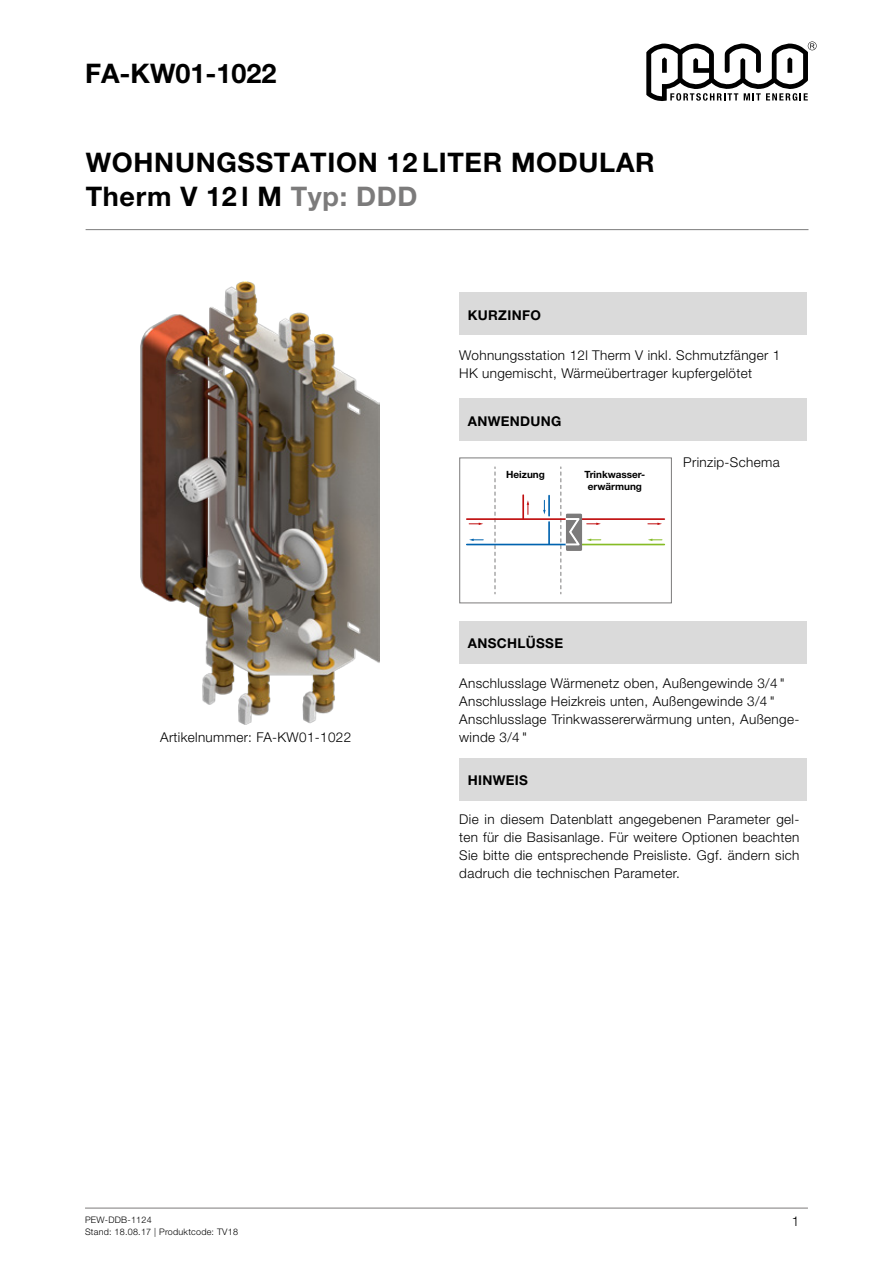
<style>
.page{position:relative;width:893px;height:1263px;background:#fff}
.page>*{position:absolute;margin:0;border:0;box-sizing:border-box;transform-origin:0 0}
.t1{font:700 27px/34px "Helvetica Neue LT Pro";letter-spacing:.025em;color:#000}
.t2{font:700 27px "Helvetica Neue LT Pro";color:#000}
.t3{font:300 13.5px/18px "Helvetica Neue LT Pro";letter-spacing:.025em;color:#000}
.t4{font:700 13.5px "Helvetica Neue LT Pro";letter-spacing:.025em;color:#000}
.t5{font:700 9.9px/12px "Helvetica Neue";color:#000;text-align:center}
.t6{font:300 9px/12.8px "Helvetica Neue LT Pro";letter-spacing:.025em;color:#000}
.s1{color:#7c7b7b}
</style>
<div class="page">
<hr style="left:85px;top:1208px;width:723px;height:1px;background:#7c7b7b">
<svg style="left:646px;top:42px;width:171px;height:59px"></svg>
<hr style="left:86px;top:229px;width:722px;height:1px;background:#7c7b7b">
<div style="left:459px;top:399px;width:348px;height:42px;background:#dadada"></div>
<div style="left:459px;top:293px;width:348px;height:42px;background:#dadada"></div>
<div style="left:459px;top:621px;width:348px;height:42px;background:#dadada"></div>
<img style="left:140px;top:282px;width:239px;height:442px">
<svg style="left:495px;top:467px;width:1px;height:127px"></svg>
<hr style="left:580px;top:544px;width:84px;height:1px;background:#86bc25">
<hr style="left:467px;top:518px;width:197px;height:2px;background:#c00d0e">
<hr style="left:467px;top:544px;width:103px;height:1px;background:#0063af">
<div style="left:566px;top:514px;width:16px;height:37px;background:#7c7b7b;border-radius:2px"></div>
<svg style="left:560px;top:467px;width:20px;height:127px"></svg>
<hr style="left:522px;top:495px;width:2px;height:24px;background:#c00d0e">
<hr style="left:548px;top:496px;width:2px;height:20px;background:#0063af">
<hr style="left:548px;top:522px;width:2px;height:22px;background:#0063af">
<svg style="left:469px;top:523px;width:14px;height:2px"></svg>
<svg style="left:527px;top:500px;width:2px;height:14px"></svg>
<svg style="left:543px;top:500px;width:3px;height:14px"></svg>
<svg style="left:469px;top:539px;width:14px;height:2px"></svg>
<svg style="left:648px;top:523px;width:14px;height:2px"></svg>
<svg style="left:587px;top:523px;width:14px;height:2px"></svg>
<svg style="left:587px;top:539px;width:14px;height:2px"></svg>
<svg style="left:648px;top:539px;width:14px;height:2px"></svg>
<div style="left:459px;top:457px;width:213px;height:146px;border:1px solid #7c7b7b"></div>
<div style="left:459px;top:758px;width:348px;height:43px;background:#dadada"></div>
<h1 class="t2" style="left:85px;top:57px;width:193px">FA-KW01-1022</h1>
<h1 class="t1" style="left:86px;top:145px;width:570px">WOHNUNGSSTATION 12 LITER MODULAR<br>Therm V 12 l M <span class="s1">Typ: DDD</span></h1>
<p class="t4" style="left:468px;top:307px;width:75px">KURZINFO</p>
<p class="t3" style="left:459px;top:346px;width:323px">Wohnungsstation 12l Therm V inkl. Schmutzfänger 1<br>HK ungemischt, Wärmeübertrager kupfergelötet</p>
<p class="t4" style="left:468px;top:412px;width:95px">ANWENDUNG</p>
<p class="t3" style="left:160px;top:728px;width:193px">Artikelnummer: FA-KW01-1022</p>
<p class="t5" style="left:506px;top:468px;width:40px">Heizung</p>
<p class="t5" style="left:584px;top:468px;width:62px">Trinkwasser&shy;erwärmung</p>
<p class="t3" style="left:683px;top:453px;width:98px">Prinzip-Schema</p>
<p class="t4" style="left:468px;top:635px;width:97px">ANSCHLÜSSE</p>
<p class="t3" style="left:459px;top:674px;width:342px">Anschlusslage Wärmenetz oben, Außengewinde 3/4 " Anschlusslage Heizkreis unten, Außengewinde 3/4 " Anschlusslage Trinkwassererwärmung unten, Außenge&shy;winde 3/4 "</p>
<p class="t4" style="left:468px;top:772px;width:62px">HINWEIS</p>
<p class="t3" style="left:459px;top:810px;width:342px;text-align:justify">Die in diesem Datenblatt angegebenen Parameter gel&shy;ten für die Basisanlage. Für weitere Optionen beachten Sie bitte die entsprechende Preisliste. Ggf. ändern sich dadruch die technischen Parameter.</p>
<p class="t6" style="left:85px;top:1213px;width:155px">PEW-DDB-1124<br>Stand: 18.08.17 | Produktcode: TV18</p>
<p class="t3" style="left:792px;top:1212px;width:9px">1</p>
</div>
